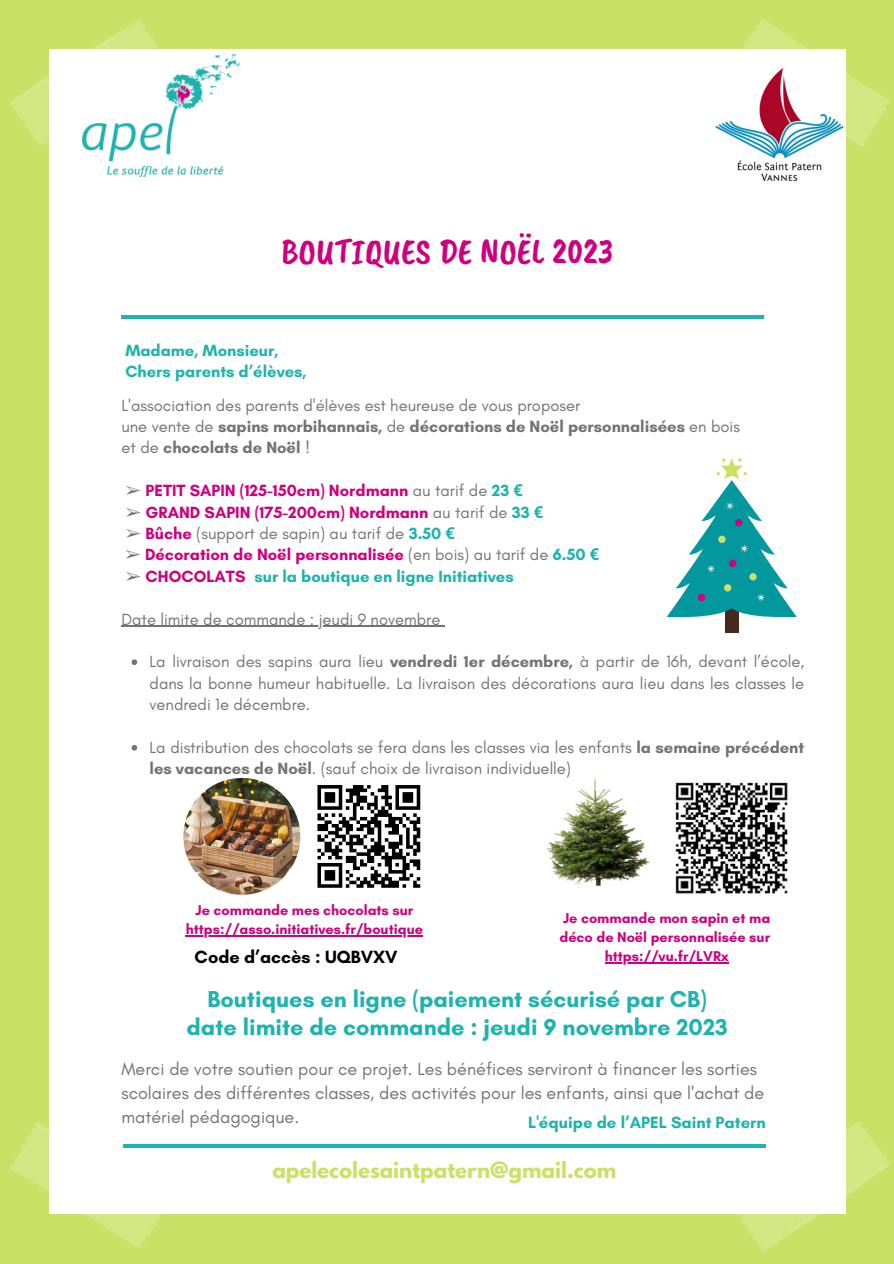
<style>
.page{position:relative;width:894px;height:1264px;background:#fff}
.page>*{position:absolute;margin:0;border:0;box-sizing:border-box;transform-origin:0 0}
.t1{font:36px "Caveat Brush";color:#ce007f}
.t2{font:700 23.4px "Glacial Indifference";color:#1db3ae}
.t3{font:700 19.8px "League Spartan";color:#c9e265}
.t4{font:18px/23.7px "Glacial Indifference";color:#737373}
.t5{font:700 18px "Glacial Indifference";color:#000}
.t6{font:700 16.65px "Glacial Indifference";color:#1db3ae}
.t7{font:16.5px/21.3px "Glacial Indifference";color:#737373;text-align:justify}
.t8{font:700 16.5px "Glacial Indifference";color:#ce007f}
.t9{font:700 16.5px "Glacial Indifference";color:#737373}
.t10{font:700 16.5px "Glacial Indifference";color:#1db3ae}
.t11{font:700 14.4px/19.2px "Glacial Indifference";color:#ce007f}
.s1{font-weight:400}
.s2{font-family:"Free Serif";font-weight:400;color:#737373}
.s3{font-weight:400;color:#737373}
.s4{color:#1db3ae}
.s5{font-family:"Noto Sans";color:#1db3ae}
.s6{font-family:"Free Serif"}
.s7{font-weight:700;color:#ce007f}
.s8{font-weight:700;color:#1db3ae}
.s9{font-family:"Noto Sans";font-weight:700;color:#1db3ae}
.s10{color:#ce007f}
.s11{font-weight:700}
</style>
<div class="page">
<div style="left:0;top:0;width:893px;height:1263px;background:#c9e265"></div>
<div style="left:49px;top:172px;width:796px;height:916px;background:#fff"></div>
<div style="left:49px;top:1073px;width:796px;height:81px;background:#fff"></div>
<div style="left:49px;top:1146px;width:796px;height:67px;background:#fff"></div>
<div style="left:49px;top:109px;width:796px;height:80px;background:#fff"></div>
<div style="left:49px;top:49px;width:796px;height:68px;background:#fff"></div>
<svg style="left:10px;top:20px;width:148px;height:126px"></svg>
<svg style="left:744px;top:19px;width:146px;height:129px"></svg>
<svg style="left:730px;top:1117px;width:160px;height:134px"></svg>
<svg style="left:10px;top:1122px;width:161px;height:127px"></svg>
<svg style="left:131px;top:659px;width:6px;height:6px"></svg>
<svg style="left:131px;top:745px;width:6px;height:5px"></svg>
<hr style="left:121px;top:625px;width:319px;height:1px;background:#737373">
<hr style="left:121px;top:315px;width:643px;height:3px;background:#1db3ae">
<img style="left:715px;top:59px;width:130px;height:123px">
<hr style="left:123px;top:1144px;width:642px;height:3px;background:#1db3ae">
<img style="left:83px;top:54px;width:156px;height:123px">
<div style="left:724px;top:599px;width:14px;height:34px;background:#43291f"></div>
<svg style="left:667px;top:458px;width:129px;height:161px"></svg>
<img style="left:183px;top:778px;width:117px;height:116px;border-radius:50%">
<img style="left:538px;top:778px;width:116px;height:117px;border-radius:50%">
<svg style="left:317px;top:785px;width:104px;height:103px"></svg>
<img style="left:675px;top:782px;width:113px;height:112px">
<hr style="left:604px;top:961px;width:124px;height:2px;background:#ce007f">
<hr style="left:186px;top:935px;width:237px;height:1px;background:#ce007f">
<p class="t1" style="left:281px;top:229px;width:334px">BOUTIQUES DE NOËL 2023</p>
<p class="t10" style="left:125px;top:340px;width:154px">Madame, Monsieur,</p>
<p class="t10" style="left:125px;top:361px;width:183px">Chers parents d’élèves,</p>
<p class="t7" style="left:121px;top:394px;width:460px">L'association des parents d'élèves est heureuse de vous proposer</p>
<p class="t9" style="left:121px;top:416px;width:620px"><span class="s1">une vente de</span> sapins morbihannais, <span class="s1">de</span> décorations de Noël personnalisées <span class="s1">en bois</span></p>
<p class="t9" style="left:121px;top:438px;width:190px"><span class="s1">et de</span> chocolats de Noël <span class="s1">!</span></p>
<p class="t8" style="left:126px;top:480px;width:398px"><span class="s2">➢</span> PETIT SAPIN (125-150cm) Nordmann <span class="s3">au tarif de</span> <span class="s4">23</span> <span class="s5">€</span></p>
<p class="t8" style="left:126px;top:502px;width:419px"><span class="s2">➢</span> GRAND SAPIN (175-200cm) Nordmann <span class="s3">au tarif de</span> <span class="s4">33</span> <span class="s5">€</span></p>
<p class="t7" style="left:126px;top:522px;width:330px"><span class="s6">➢</span> <span class="s7">Bûche</span> (support de sapin) au tarif de <span class="s8">3.50</span> <span class="s9">€</span></p>
<p class="t8" style="left:125px;top:544px;width:475px"><span class="s2">➢</span> Décoration de Noël personnalisée <span class="s3">(en bois) au tarif de</span> <span class="s4">6.50</span> <span class="s5">€</span></p>
<p class="t10" style="left:126px;top:566px;width:389px"><span class="s2">➢</span> <span class="s10">CHOCOLATS</span> sur la boutique en ligne Initiatives</p>
<p class="t7" style="left:121px;top:608px;width:320px">Date limite de commande : jeudi 9 novembre</p>
<p class="t7" style="left:149px;top:651px;width:656px">La livraison des sapins aura lieu <span class="s11">vendredi 1er décembre,</span> à partir de 16h, devant l’école, dans la bonne humeur habituelle. La livraison des décorations aura lieu dans les classes le vendredi 1e décembre.</p>
<p class="t7" style="left:149px;top:736px;width:656px">La distribution des chocolats se fera dans les classes via les enfants <span class="s11">la semaine précédent les vacances de Noël</span>. (sauf choix de livraison individuelle)</p>
<p class="t11" style="left:186px;top:900px;width:238px;text-align:center">Je commande mes chocolats sur https://asso.initiatives.fr/boutique</p>
<p class="t5" style="left:194px;top:945px;width:204px">Code d’accès : UQBVXV</p>
<p class="t11" style="left:559px;top:907px;width:212px">Je commande mon sapin et ma déco de Noël personnalisée sur</p>
<p class="t11" style="left:604px;top:946px;width:125px">https://vu.fr/LVRx</p>
<p class="t2" style="left:207px;top:984px;width:501px">Boutiques en ligne (paiement sécurisé par CB)</p>
<p class="t2" style="left:186px;top:1012px;width:542px">date limite de commande : jeudi 9 novembre 2023</p>
<p class="t4" style="left:121px;top:1057px;width:644px">Merci de votre soutien pour ce projet. Les bénéfices serviront à financer les sorties scolaires des différentes classes, des activités pour les enfants, ainsi que l'achat de matériel pédagogique.</p>
<p class="t6" style="left:528px;top:1111px;width:239px">L'équipe de l’APEL Saint Patern</p>
<p class="t3" style="left:272px;top:1160px;width:345px">apelecolesaintpatern@gmail.com</p>
</div>
